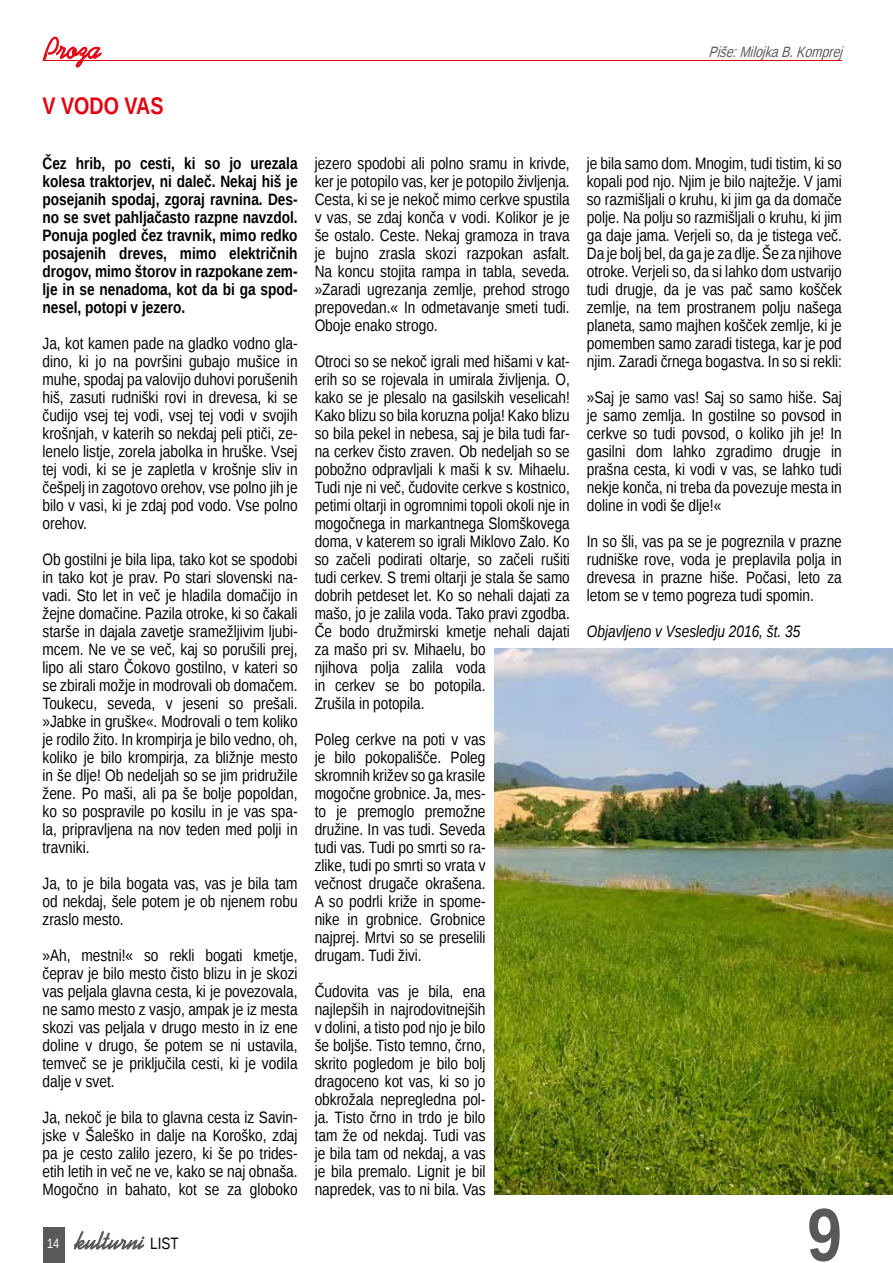
<style>
.page{position:relative;width:893px;height:1263px;background:#fff}
.page>*{position:absolute;margin:0;border:0;box-sizing:border-box;transform-origin:0 0}
.t1{font:700 75px "Liberation Sans Narrow";color:#58595b}
.t2{font:30px "Kaufmann BT";color:#e3000f}
.t3{font:24px "Kaufmann BT";color:#58595b}
.t4{font:700 24px "Liberation Sans Narrow";color:#e3000f}
.t5{font:16.5px/18px "Liberation Sans Narrow";color:#000;text-align:justify}
.t6{font:700 16.5px/18px "Liberation Sans Narrow";color:#000;text-align:justify}
.t7{font:italic 16.5px "Liberation Sans Narrow";color:#000}
.t8{font:italic 15px "Liberation Sans Narrow";color:#58595b}
.s1{font-family:"Liberation Sans Narrow";font-size:13.5px;color:#fff}
.s2{font-family:"Liberation Sans Narrow";font-size:16.5px;color:#000}
</style>
<div class="page">
<div style="left:43px;top:1227px;width:22px;height:36px;background:#58595b"></div>
<svg style="left:74px;top:1231px;width:71px;height:19px"></svg>
<svg style="left:43px;top:36px;width:59px;height:32px"></svg>
<hr style="left:43px;top:60px;width:799px;height:1px;background:#e3000f">
<img style="left:494px;top:648px;width:399px;height:547px">
<h2 class="t2" style="left:46px;top:31px;width:58px">Proza</h2>
<p class="t8" style="left:709px;top:43px;width:137px">Piše:MilojkaB.Komprej</p>
<h3 class="t4" style="left:43px;top:89px;width:123px">V VODO VAS</h3>
<p class="t6" style="left:43px;top:153px;width:257px">Čez hrib, po cesti, ki so jo urezala kolesa traktorjev, ni daleč. Nekaj hiš je posejanih spodaj, zgoraj ravnina. Des&shy;no se svet pahljačasto razpne navzdol.<br>Ponuja pogled čez travnik, mimo redko posajenih dreves, mimo električnih drogov, mimo štorov in razpokane zem&shy;lje in se nenadoma, kot da bi ga spod&shy;nesel, potopi v jezero.</p>
<p class="t5" style="left:43px;top:335px;width:257px">Ja, kot kamen pade na gladko vodno gla&shy;dino, ki jo na površini gubajo mušice in muhe, spodaj pa valovijo duhovi porušenih hiš, zasuti rudniški rovi in drevesa, ki se čudijo vsej tej vodi, vsej tej vodi v svojih krošnjah, v katerih so nekdaj peli ptiči, ze&shy;lenelo listje, zorela jabolka in hruške. Vsej tej vodi, ki se je zapletla v krošnje sliv in češpelj in zagotovo orehov, vse polno jih je bilo v vasi, ki je zdaj pod vodo. Vse polno orehov.</p>
<p class="t5" style="left:43px;top:551px;width:257px">Ob gostilni je bila lipa, tako kot se spodobi in tako kot je prav. Po stari slovenski na&shy;vadi. Sto let in več je hladila domačijo in žejne domačine. Pazila otroke, ki so čakali starše in dajala zavetje sramežljivim ljubi&shy;mcem. Ne ve se več, kaj so porušili prej, lipo ali staro Čokovo gostilno, v kateri so se zbirali možje in modrovali ob domačem.<br>Toukecu, seveda, v jeseni so prešali. »Jabke in gruške«. Modrovali o tem koliko je rodilo žito. In krompirja je bilo vedno, oh, koliko je bilo krompirja, za bližnje mesto in še dlje! Ob nedeljah so se jim pridružile žene. Po maši, ali pa še bolje popoldan, ko so pospravile po kosilu in je vas spa&shy;la, pripravljena na nov teden med polji in travniki.</p>
<p class="t5" style="left:43px;top:875px;width:257px">Ja, to je bila bogata vas, vas je bila tam od nekdaj, šele potem je ob njenem robu zraslo mesto.</p>
<p class="t5" style="left:43px;top:947px;width:257px">»Ah, mestni!« so rekli bogati kmetje, čeprav je bilo mesto čisto blizu in je skozi vas peljala glavna cesta, ki je povezovala, ne samo mesto z vasjo, ampak je iz mesta skozi vas peljala v drugo mesto in iz ene doline v drugo, še potem se ni ustavila, temveč se je priključila cesti, ki je vodila dalje v svet.</p>
<p class="t5" style="left:43px;top:1109px;width:257px">Ja, nekoč je bila to glavna cesta iz Savin&shy;jske v Šaleško in dalje na Koroško, zdaj pa je cesto zalilo jezero, ki še po trides&shy;etih letih in več ne ve, kako se naj obnaša.<br>Mogočno in bahato, kot se za globoko</p>
<p class="t5" style="left:315px;top:155px;width:257px">jezero spodobi ali polno sramu in krivde, ker je potopilo vas, ker je potopilo življenja.<br>Cesta, ki se je nekoč mimo cerkve spustila v vas, se zdaj konča v vodi. Kolikor je je še ostalo. Ceste. Nekaj gramoza in trava je bujno zrasla skozi razpokan asfalt.<br>Na koncu stojita rampa in tabla, seveda. »Zaradi ugrezanja zemlje, prehod strogo prepovedan.« In odmetavanje smeti tudi.<br>Oboje enako strogo.</p>
<p class="t5" style="left:315px;top:353px;width:257px;text-align:left">Otroci so se nekoč igrali med hišami v kat&shy;erih so se rojevala in umirala življenja. O, kako se je plesalo na gasilskih veselicah!<br>Kako blizu so bila koruzna polja! Kako blizu so bila pekel in nebesa, saj je bila tudi far&shy;na cerkev čisto zraven. Ob nedeljah so se pobožno odpravljali k maši k sv. Mihaelu.<br>Tudi nje ni več, čudovite cerkve s kostnico, petimi oltarji in ogromnimi topoli okoli nje in mogočnega in markantnega Slomškovega doma, v katerem so igrali Miklovo Zalo. Ko so začeli podirati oltarje, so začeli rušiti tudi cerkev. S tremi oltarji je stala še samo dobrih petdeset let. Ko so nehali dajati za mašo, jo je zalila voda. Tako pravi zgodba.<br>Če bodo družmirski kmetje nehali dajati za mašo pri sv. Mihaelu, bo<br>njihova polja zalila voda<br>in cerkev se bo potopila.<br>Zrušila in potopila.</p>
<p class="t5" style="left:315px;top:731px;width:172px">Poleg cerkve na poti v vas je bilo pokopališče. Poleg skromnih križev so ga krasile mogočne grobnice. Ja, mes&shy;to je premoglo premožne družine. In vas tudi. Seveda tudi vas. Tudi po smrti so ra&shy;zlike, tudi po smrti so vrata v večnost drugače okrašena.<br>A so podrli križe in spome&shy;nike in grobnice. Grobnice najprej. Mrtvi so se preselili drugam. Tudi živi.</p>
<p class="t5" style="left:315px;top:983px;width:172px">Čudovita vas je bila, ena najlepših in najrodovitnejših v dolini, a tisto pod njo je bilo še boljše. Tisto temno, črno, skrito pogledom je bilo bolj dragoceno kot vas, ki so jo obkrožala nepregledna pol&shy;ja. Tisto črno in trdo je bilo tam že od nekdaj. Tudi vas je bila tam od nekdaj, a vas je bila premalo. Lignit je bil napredek, vas to ni bila. Vas</p>
<p class="t5" style="left:587px;top:155px;width:257px">je bila samo dom. Mnogim, tudi tistim, ki so kopali pod njo. Njim je bilo najtežje. V jami so razmišljali o kruhu, ki jim ga da domače polje. Na polju so razmišljali o kruhu, ki jim ga daje jama. Verjeli so, da je tistega več.<br>Da je bolj bel, da ga je za dlje. Še za njihove otroke. Verjeli so, da si lahko dom ustvarijo tudi drugje, da je vas pač samo košček zemlje, na tem prostranem polju našega planeta, samo majhen košček zemlje, ki je pomemben samo zaradi tistega, kar je pod njim. Zaradi črnega bogastva. In so si rekli:</p>
<p class="t5" style="left:587px;top:389px;width:257px">»Saj je samo vas! Saj so samo hiše. Saj je samo zemlja. In gostilne so povsod in cerkve so tudi povsod, o koliko jih je! In gasilni dom lahko zgradimo drugje in prašna cesta, ki vodi v vas, se lahko tudi nekje konča, ni treba da povezuje mesta in doline in vodi še dlje!«</p>
<p class="t5" style="left:587px;top:533px;width:257px">In so šli, vas pa se je pogreznila v prazne rudniške rove, voda je preplavila polja in drevesa in prazne hiše. Počasi, leto za letom se v temo pogreza tudi spomin.</p>
<p class="t7" style="left:587px;top:620px;width:215px">Objavljeno v Vsesledju 2016, št. 35</p>
<h3 class="t3" style="left:47px;top:1227px;width:133px"><span class="s1">14</span> kulturni <span class="s2">LIST</span></h3>
<h1 class="t1" style="left:807px;top:1183px;width:36px">9</h1>
</div>
